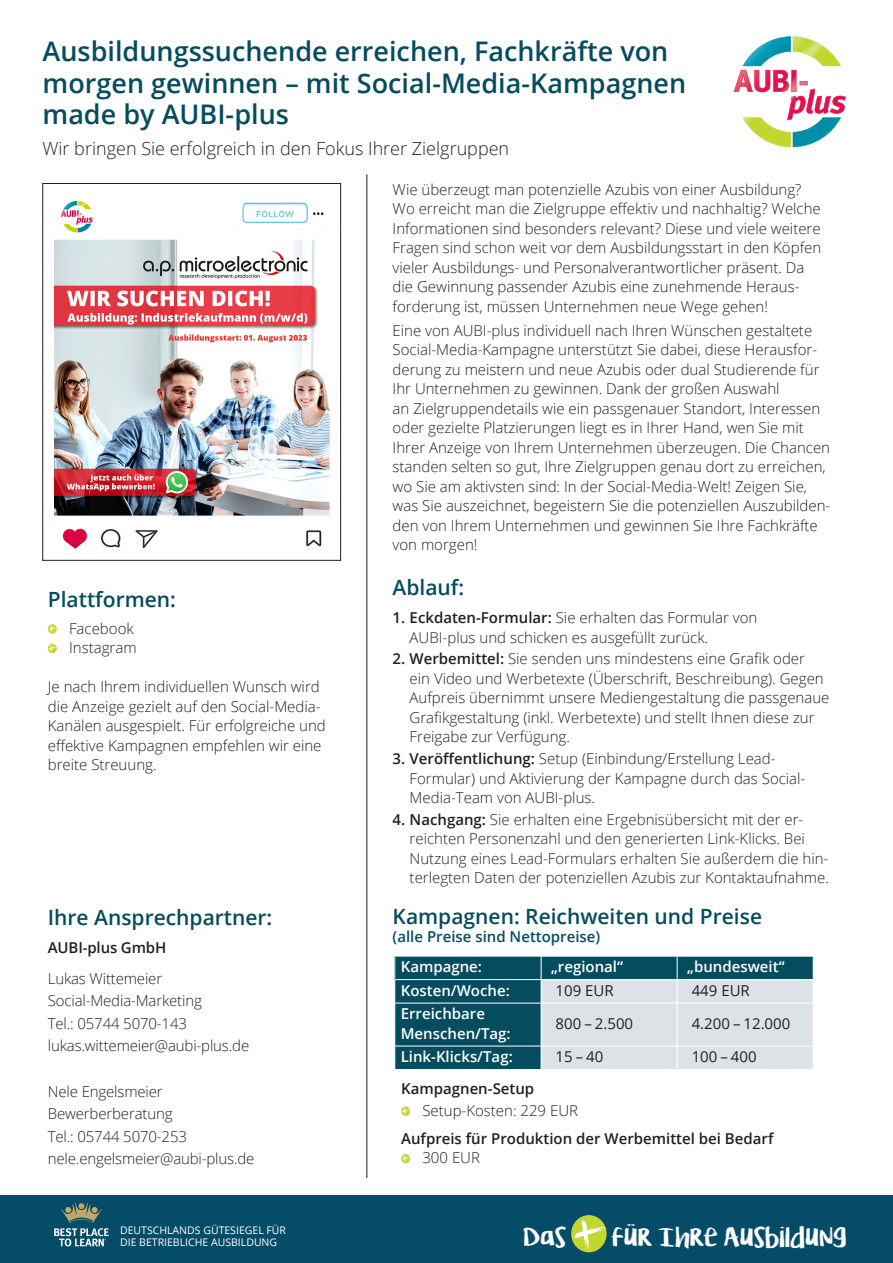
<style>
.page{position:relative;width:893px;height:1263px;background:#fff}
.page>*{position:absolute;margin:0;border:0;box-sizing:border-box;transform-origin:0 0}
.t1{font:600 27px/31.5px "Open Sans";color:#054c5f}
.t2{font:22.05px "KG Lifeis Messy";color:#fff}
.t3{font:600 21px "Open Sans";color:#054c5f}
.t4{font:300 18px "Open Sans";color:#231f20}
.t5{font:300 15px/19.5px "Open Sans";color:#231f20}
.t6{font:600 15px/19.5px "Open Sans";color:#fff}
.t7{font:600 15px "Open Sans";color:#231f20}
.t8{font:15px "Open Sans";color:#231f20}
.t9{font:600 15px "Open Sans";color:#054c5f}
.t10{font:10.5px/12px "Open Sans";color:#fff}
.s1{font-weight:600}
</style>
<div class="page">
<svg style="left:402px;top:1107px;width:9px;height:9px"></svg>
<svg style="left:402px;top:1155px;width:9px;height:8px"></svg>
<div style="left:0;top:1196px;width:893px;height:67px;background:#044c68"></div>
<svg style="left:571px;top:1215px;width:36px;height:37px"></svg>
<svg style="left:573px;top:1219px;width:35px;height:32px"></svg>
<svg style="left:48px;top:625px;width:9px;height:8px"></svg>
<svg style="left:48px;top:645px;width:9px;height:8px"></svg>
<svg style="left:734px;top:36px;width:112px;height:111px"></svg>
<img style="left:50px;top:200px;width:280px;height:349px">
<div style="left:43px;top:183px;width:298px;height:377px;border:1px solid #231f20"></div>
<hr style="left:366px;top:174px;width:1px;height:1004px;background:#231f20">
<svg style="left:54px;top:1203px;width:55px;height:43px"></svg>
<div style="left:395px;top:957px;width:146px;height:112px;background:#054c5f"></div>
<hr style="left:394px;top:979px;width:147px;height:1px;background:#fff">
<svg style="left:394px;top:956px;width:1px;height:47px"></svg>
<hr style="left:394px;top:1003px;width:147px;height:1px;background:#fff">
<hr style="left:394px;top:1046px;width:147px;height:1px;background:#fff">
<svg style="left:394px;top:1046px;width:1px;height:23px"></svg>
<svg style="left:541px;top:956px;width:273px;height:113px;background:#b4c6cd"></svg>
<p class="t1" style="left:43px;top:35px;width:645px">Ausbildungssuchende erreichen, Fachkräfte von morgen gewinnen – mit Social-Media-Kampagnen made by AUBI-plus</p>
<p class="t4" style="left:43px;top:136px;width:468px">Wir bringen Sie erfolgreich in den Fokus Ihrer Zielgruppen</p>
<p class="t3" style="left:48px;top:585px;width:130px">Plattformen:</p>
<p class="t5" style="left:69px;top:618px;width:66px">Facebook</p>
<p class="t5" style="left:69px;top:638px;width:69px">Instagram</p>
<p class="t5" style="left:48px;top:677px;width:280px">Je nach Ihrem individuellen Wunsch wird die Anzeige gezielt auf den Social-Media-Kanälen ausgespielt. Für erfolgreiche und effektive Kampagnen empfehlen wir eine breite Streuung.</p>
<p class="t3" style="left:48px;top:903px;width:226px">Ihre Ansprechpartner:</p>
<p class="t7" style="left:48px;top:937px;width:120px">AUBI-plus GmbH</p>
<p class="t5" style="left:48px;top:968px;width:116px">Lukas Wittemeier</p>
<p class="t5" style="left:48px;top:991px;width:156px">Social-Media-Marketing</p>
<p class="t5" style="left:48px;top:1012px;width:203px;line-height:22.5px">Tel.: 05744 5070-143 lukas.wittemeier@aubi-plus.de</p>
<p class="t5" style="left:48px;top:1081px;width:116px">Nele Engelsmeier</p>
<p class="t5" style="left:48px;top:1103px;width:126px">Bewerberberatung</p>
<p class="t5" style="left:48px;top:1126px;width:141px">Tel.: 05744 5070-253</p>
<p class="t5" style="left:48px;top:1148px;width:208px">nele.engelsmeier@aubi-plus.de</p>
<p class="t10" style="left:120px;top:1224px;width:167px">DEUTSCHLANDS GÜTESIEGEL FÜR<br>DIE BETRIEBLICHE AUSBILDUNG</p>
<p class="t5" style="left:393px;top:179px;width:430px">Wie überzeugt man potenzielle Azubis von einer Ausbildung?<br>Wo erreicht man die Zielgruppe effektiv und nachhaltig? Welche Informationen sind besonders relevant? Diese und viele weitere Fragen sind schon weit vor dem Ausbildungsstart in den Köpfen vieler Ausbildungs- und Personalverantwortlicher präsent. Da die Gewinnung passender Azubis eine zunehmende Heraus&shy;forderung ist, müssen Unternehmen neue Wege gehen!</p>
<p class="t5" style="left:393px;top:320px;width:439px">Eine von AUBI-plus individuell nach Ihren Wünschen gestaltete Social-Media-Kampagne unterstützt Sie dabei, diese Herausfor&shy;derung zu meistern und neue Azubis oder dual Studierende für Ihr Unternehmen zu gewinnen. Dank der großen Auswahl<br>an Zielgruppendetails wie ein passgenauer Standort, Interessen oder gezielte Platzierungen liegt es in Ihrer Hand, wen Sie mit Ihrer Anzeige von Ihrem Unternehmen überzeugen. Die Chancen standen selten so gut, Ihre Zielgruppen genau dort zu erreichen, wo Sie am aktivsten sind: In der Social-Media-Welt! Zeigen Sie, was Sie auszeichnet, begeistern Sie die potenziellen Auszubilden&shy;den von Ihrem Unternehmen und gewinnen Sie Ihre Fachkräfte von morgen!</p>
<p class="t3" style="left:393px;top:573px;width:73px">Ablauf:</p>
<p class="t5" style="left:410px;top:608px;width:349px;text-indent:-17px"><span class="s1">1. Eckdaten-Formular:</span> Sie erhalten das Formular von<br>AUBI-plus und schicken es ausgefüllt zurück.</p>
<p class="t5" style="left:410px;top:649px;width:421px;text-indent:-17px"><span class="s1">2. Werbemittel:</span> Sie senden uns mindestens eine Grafik oder<br>ein Video und Werbetexte (Überschrift, Beschreibung). Gegen Aufpreis übernimmt unsere Mediengestaltung die passgenaue Grafikgestaltung (inkl. Werbetexte) und stellt Ihnen diese zur Freigabe zur Verfügung.</p>
<p class="t5" style="left:410px;top:748px;width:397px;text-indent:-17px"><span class="s1">3. Veröffentlichung:</span> Setup (Einbindung/Erstellung Lead-<br>Formular) und Aktivierung der Kampagne durch das Social-<br>Media-Team von AUBI-plus.</p>
<p class="t5" style="left:410px;top:809px;width:421px;text-indent:-17px"><span class="s1">4. Nachgang:</span> Sie erhalten eine Ergebnisübersicht mit der er&shy;reichten Personenzahl und den generierten Link-Klicks. Bei Nutzung eines Lead-Formulars erhalten Sie außerdem die hin&shy;terlegten Daten der potenziellen Azubis zur Kontaktaufnahme.</p>
<p class="t3" style="left:393px;top:902px;width:371px">Kampagnen: Reichweiten und Preise</p>
<p class="t9" style="left:393px;top:926px;width:209px">(alle Preise sind Nettopreise)</p>
<p class="t6" style="left:401px;top:956px;width:83px">Kampagne:</p>
<p class="t6" style="left:551px;top:956px;width:74px">„regional“</p>
<p class="t6" style="left:687px;top:956px;width:99px">„bundesweit“</p>
<p class="t6" style="left:401px;top:980px;width:111px">Kosten/Woche:</p>
<p class="t8" style="left:556px;top:980px;width:60px">109 EUR</p>
<p class="t8" style="left:692px;top:980px;width:60px">449 EUR</p>
<p class="t6" style="left:401px;top:1003px;width:111px">Erreichbare<br>Menschen/Tag:</p>
<p class="t8" style="left:556px;top:1013px;width:79px">800 – 2.500</p>
<p class="t8" style="left:692px;top:1013px;width:100px">4.200 – 12.000</p>
<p class="t6" style="left:401px;top:1046px;width:114px">Link-Klicks/Tag:</p>
<p class="t8" style="left:556px;top:1046px;width:49px">15 – 40</p>
<p class="t8" style="left:692px;top:1046px;width:66px">100 – 400</p>
<p class="t7" style="left:401px;top:1078px;width:135px">Kampagnen-Setup</p>
<p class="t5" style="left:422px;top:1100px;width:157px">Setup-Kosten: 229 EUR</p>
<p class="t7" style="left:401px;top:1128px;width:374px">Aufpreis für Produktion der Werbemittel bei Bedarf</p>
<p class="t5" style="left:422px;top:1148px;width:59px">300 EUR</p>
<p class="t2" style="left:523px;top:1220px;width:45px">DAS</p>
<p class="t2" style="left:611px;top:1220px;width:237px">FÜR IHRE AUSBILDUNG</p>
</div>
